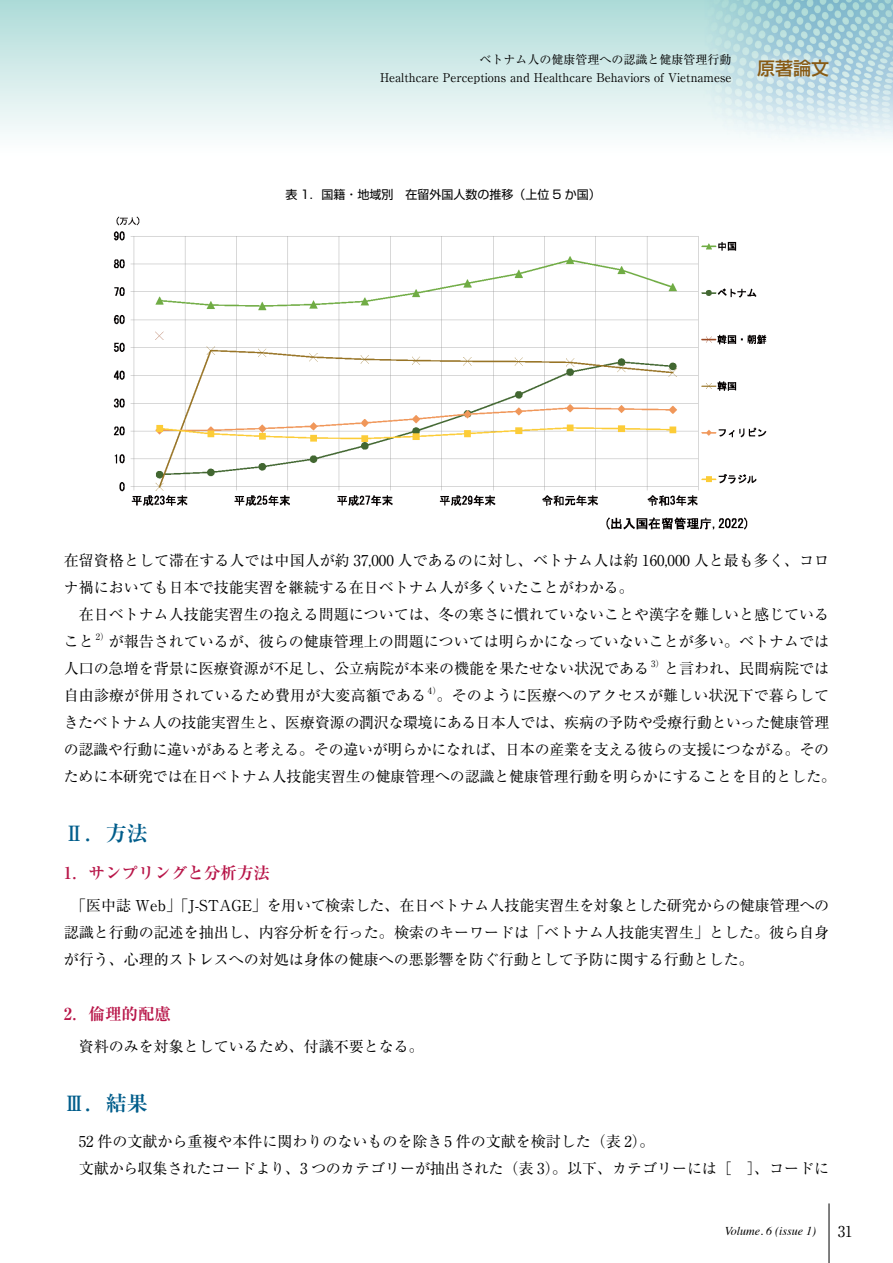
<style>
.page{position:relative;width:893px;height:1263px;background:#fff}
.page>*{position:absolute;margin:0;border:0;box-sizing:border-box;transform-origin:0 0}
.t1{font:700 21px "Ryumin Pro";color:#005d8b}
.t2{font:500 18px "Shin Go Pro";color:#875a14}
.t3{font:700 16.5px "Ryumin Pro";color:#b81649}
.t4{font:15px/27px "Ryumin Pro";color:#000}
.t5{font:12px/18px "Ryumin Pro";color:#000;text-align:right}
.t6{font:12px "Shin Go Pro";color:#000}
.t7{font:italic 12px "Times";color:#000}
.t8{font:8.7px "Ryumin Pro";color:#000}
</style>
<div class="page">
<div style="left:0;top:0;width:893px;height:157px;background:linear-gradient(to bottom,#addbd8,#fff)"></div>
<svg style="left:0;top:0;width:1px;height:157px"></svg>
<img style="left:671px;top:0;width:222px;height:157px">
<hr style="left:829px;top:1203px;width:1px;height:60px;background:#000">
<svg style="left:747px;top:48px;width:92px;height:40px;background:#c1dde5"></svg>
<img style="left:113px;top:216px;width:654px;height:314px">
<p class="t5" style="left:380px;top:49px;width:353px">ベトナム人の健康管理への認識と健康管理行動<br>Healthcare Perceptions and Healthcare Behaviors of Vietnamese</p>
<p class="t2" style="left:757px;top:53px;width:73px">原著論文</p>
<p class="t6" style="left:285px;top:185px;width:317px">表 1．国籍・地域別　在留外国人数の推移（上位 5 か国）</p>
<p class="t4" style="left:64px;top:546px;width:767px">在留資格として滞在する人では中国人が約 37,000 人であるのに対し、ベトナム人は約 160,000 人と最も多く、コロナ禍においても日本で技能実習を継続する在日ベトナム人が多くいたことがわかる。</p>
<p class="t4" style="left:64px;top:600px;width:767px;text-indent:15px">在日ベトナム人技能実習生の抱える問題については、冬の寒さに慣れていないことや漢字を難しいと感じていること</p>
<p class="t8" style="left:96px;top:629px;width:15px">2）</p>
<p class="t4" style="left:64px;top:627px;width:767px;text-indent:45px">が報告されているが、彼らの健康管理上の問題については明らかになっていないことが多い。ベトナムでは人口の急増を背景に医療資源が不足し、公立病院が本来の機能を果たせない状況である</p>
<p class="t8" style="left:651px;top:656px;width:15px">3）</p>
<p class="t4" style="left:664px;top:654px;width:167px">と言われ、民間病院では</p>
<p class="t4" style="left:64px;top:681px;width:364px">自由診療が併用されているため費用が大変高額である</p>
<p class="t8" style="left:428px;top:683px;width:15px">4）</p>
<p class="t4" style="left:64px;top:681px;width:774px;text-indent:373px">。そのように医療へのアクセスが難しい状況下で暮らしてきたベトナム人の技能実習生と、医療資源の潤沢な環境にある日本人では、疾病の予防や受療行動といった健康管理の認識や行動に違いがあると考える。その違いが明らかになれば、日本の産業を支える彼らの支援につながる。そのために本研究では在日ベトナム人技能実習生の健康管理への認識と健康管理行動を明らかにすることを目的とした。</p>
<h1 class="t1" style="left:64px;top:817px;width:85px">Ⅱ．方法</h1>
<p class="t3" style="left:64px;top:860px;width:208px">1．サンプリングと分析方法</p>
<p class="t4" style="left:64px;top:890px;width:767px;text-align:justify;text-indent:8px">「医中誌 Web」「J-STAGE」を用いて検索した、在日ベトナム人技能実習生を対象とした研究からの健康管理への認識と行動の記述を抽出し、内容分析を行った。検索のキーワードは「ベトナム人技能実習生」とした。彼ら自身が行う、心理的ストレスへの対処は身体の健康への悪影響を防ぐ行動として予防に関する行動とした。</p>
<p class="t3" style="left:64px;top:1001px;width:109px">2．倫理的配慮</p>
<p class="t4" style="left:79px;top:1031px;width:347px">資料のみを対象としているため、付議不要となる。</p>
<h1 class="t1" style="left:64px;top:1086px;width:85px">Ⅲ．結果</h1>
<p class="t4" style="left:79px;top:1127px;width:752px">52 件の文献から重複や本件に関わりのないものを除き5 件の文献を検討した（表 2）。<br>文献から収集されたコードより、3 つのカテゴリーが抽出された（表 3）。以下、カテゴリーには［　］、コードに</p>
<p class="t7" style="left:725px;top:1220px;width:93px">Volume. 6 (issue 1)</p>
<p class="t4" style="left:838px;top:1217px;width:16px">31</p>
</div>
